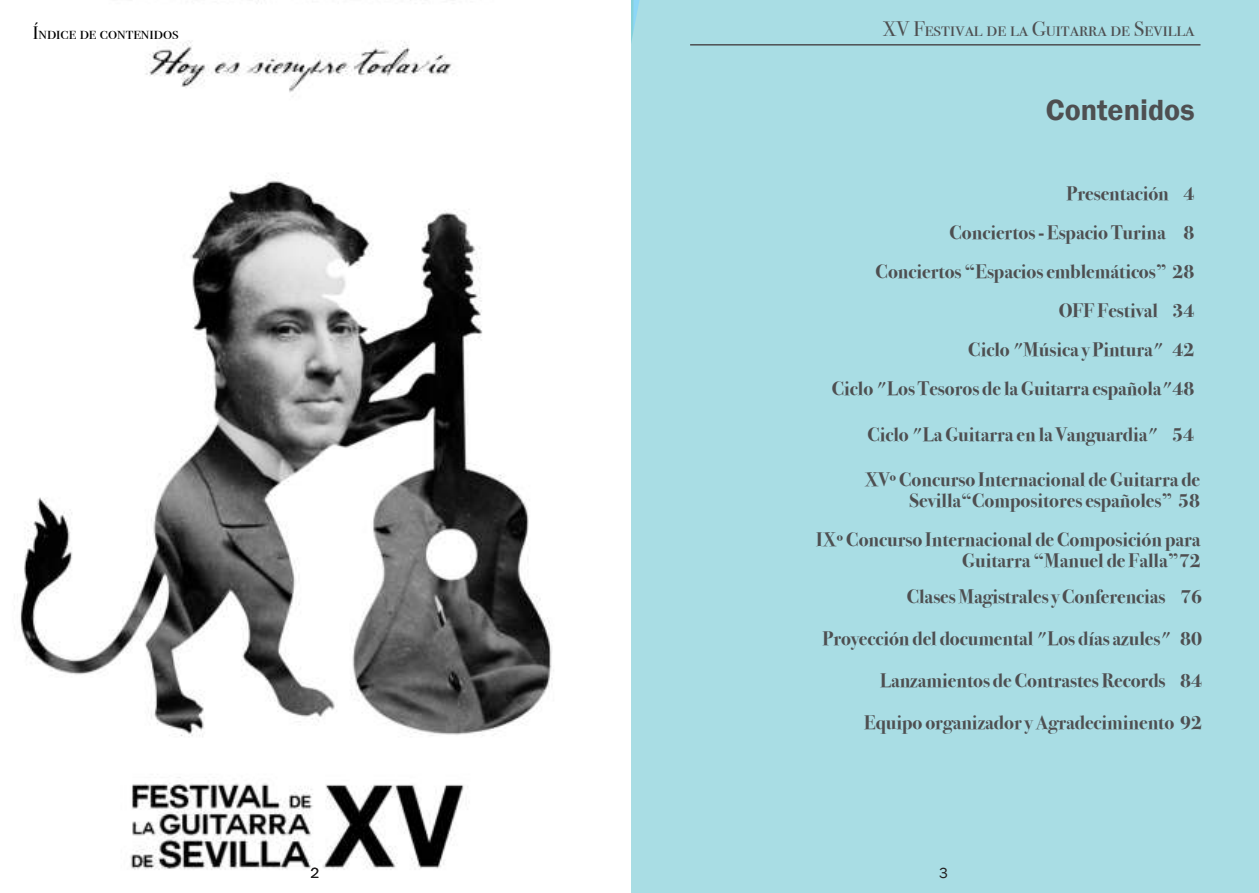
<style>
.page{position:relative;width:1259px;height:893px;background:#fff}
.page>*{position:absolute;margin:0;border:0;box-sizing:border-box;transform-origin:0 0}
.t1{font:600 30px "Franklin Gothic";color:#4e4f51}
.t2{font:21px "Bodoni Svty Two SCITCTT";color:#4e4f51}
.t3{font:700 19.5px/39px "Bodoni 72";color:#4e4f51;text-align:right}
.t4{font:700 19.5px/39px "Bodoni Svty Two ITCTT";color:#4e4f51;text-align:right}
.t5{font:18px "Bodoni Svty Two SCITCTT";color:#000}
.t6{font:15px "Franklin Gothic";color:#221f1f}
.s1{font-family:"Bodoni 72"}
</style>
<div class="page">
<div style="left:631px;top:0;width:627px;height:893px;background:#a9dde4"></div>
<hr style="left:690px;top:44px;width:510px;height:2px;background:#4e4f51">
<img style="left:20px;top:0;width:534px;height:870px">
<p class="t5" style="left:33px;top:23px;width:147px">Índice de contenidos</p>
<p class="t6" style="left:310px;top:867px;width:10px">2</p>
<p class="t2" style="left:883px;top:17px;width:313px">XV Festival de la Guitarra de Sevilla</p>
<h1 class="t1" style="left:1046px;top:98px;width:150px">Contenidos</h1>
<p class="t3" style="left:875px;top:172px;width:320px">Presentación 4<br>Conciertos - Espacio Turina 8<br>Conciertos “Espacios emblemáticos” 28</p>
<p class="t4" style="left:832px;top:289px;width:364px">OFF Festiva<span class="s1">l 34<br>Ciclo "</span>Música y Pintura<span class="s1">" 42<br></span>Ciclo "Los Tesoros de la Guitarra española"<span class="s1">48</span></p>
<p class="t4" style="left:867px;top:413px;width:328px">Ciclo "La Guitarra en la Vanguardia" <span class="s1">54</span></p>
<p class="t3" style="left:864px;top:467px;width:337px;line-height:21px">XVº Concurso Internacional de Guitarra de<br>Sevilla“Compositores españoles” 58</p>
<p class="t3" style="left:816px;top:527px;width:386px;line-height:21px">IXº Concurso Internacional de Composición para<br>Guitarra “Manuel de Falla”72</p>
<p class="t3" style="left:906px;top:575px;width:297px">Clases Magistrales y Conferencias 76</p>
<p class="t4" style="left:822px;top:617px;width:381px">Proyección del documental "Los días azules<span class="s1">" 80</span></p>
<p class="t3" style="left:880px;top:659px;width:324px">Lanzamientos de Contrastes Records 84</p>
<p class="t4" style="left:864px;top:701px;width:339px">Equipo organizador y Agradeciminento <span class="s1">92</span></p>
<p class="t6" style="left:939px;top:867px;width:10px">3</p>
</div>
